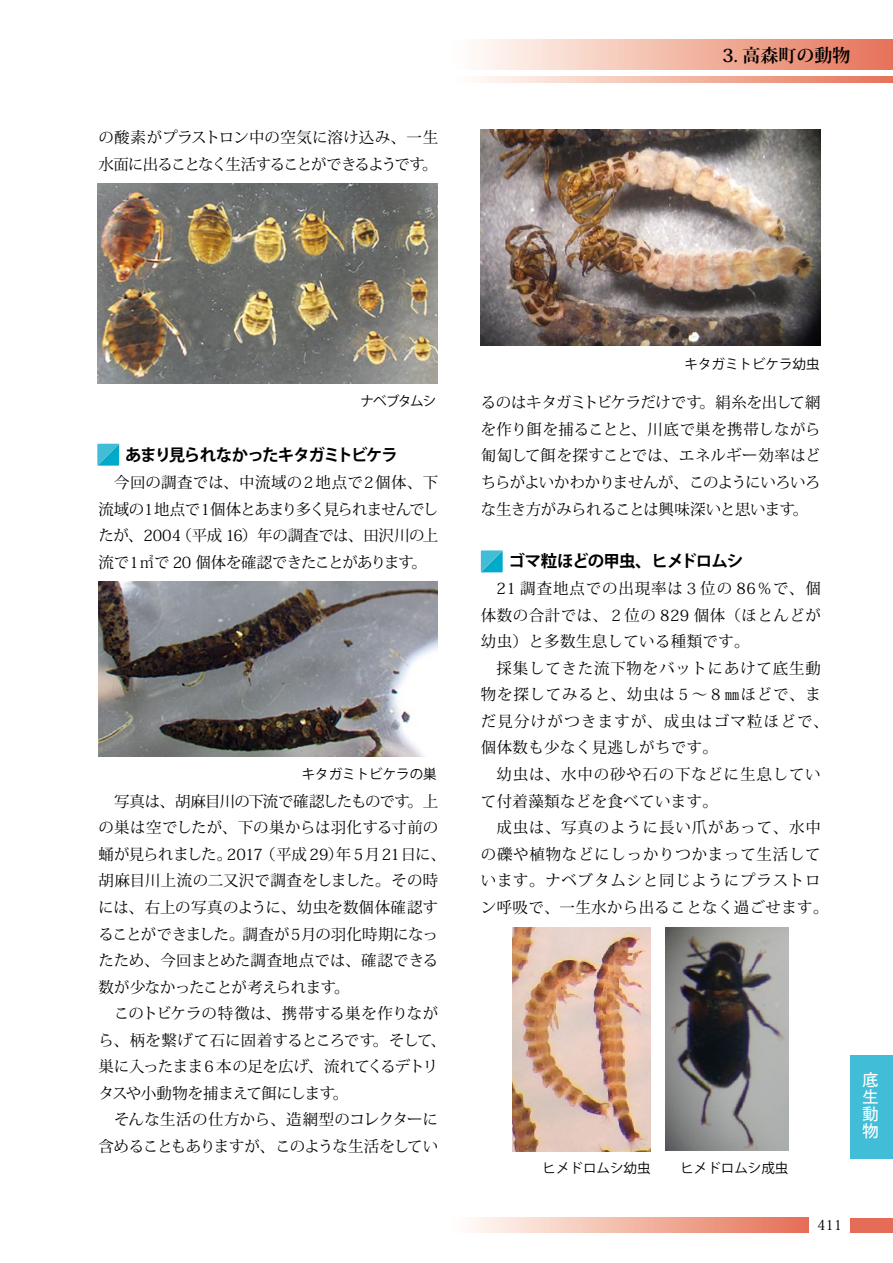
<style>
.page{position:relative;width:893px;height:1263px;background:#fff}
.page>*{position:absolute;margin:0;border:0;box-sizing:border-box;transform-origin:0 0}
.t1{font:700 18px "Koz Min Pr 6 N";color:#000}
.t2{font:17.25px/17.2px "MS Gothic";color:#fff;text-align:justify}
.t3{font:700 16.5px "Koz Go Pro";letter-spacing:-.065em;color:#000}
.t4{font:15.45px/26.5px "Koz Min Pr 6 N";letter-spacing:.015em;color:#000;text-align:justify}
.t5{font:15.45px/26.5px "Koz Min Pr 6 N";letter-spacing:-.01em;color:#000}
.t6{font:15.45px/26.5px "Koz Min Pr 6 N";letter-spacing:.05em;color:#000}
.t7{font:15.45px/26.5px "Koz Min Pr 6 N";letter-spacing:-.025em;color:#000}
.t8{font:15.45px/26.5px "Koz Min Pr 6 N";letter-spacing:-.035em;color:#000}
.t9{font:15.45px/26.5px "Koz Min Pr 6 N";letter-spacing:.055em;color:#000}
.t10{font:13.8px "Koz Min Pr 6 N";color:#000}
.t11{font:13.5px "Koz Go Pr 6 N";color:#000}
</style>
<div class="page">
<img style="left:97px;top:183px;width:340px;height:200px">
<img style="left:481px;top:130px;width:340px;height:216px">
<img style="left:98px;top:582px;width:340px;height:174px">
<img style="left:513px;top:927px;width:137px;height:224px">
<img style="left:666px;top:927px;width:122px;height:223px">
<svg style="left:476px;top:77px;width:417px;height:6px;background:#f2b6a5"></svg>
<div style="left:851px;top:1218px;width:42px;height:14px;background:#e56c56"></div>
<svg style="left:470px;top:1218px;width:339px;height:14px;background:#f1b4a3"></svg>
<div style="left:445px;top:40px;width:448px;height:30px;background:linear-gradient(to right,#fff,#e67458)"></div>
<div style="left:850px;top:1055px;width:43px;height:103px;background:#42bdd7"></div>
<svg style="left:97px;top:444px;width:22px;height:22px"></svg>
<svg style="left:481px;top:550px;width:22px;height:22px"></svg>
<p class="t8" style="left:98px;top:124px;width:341px">の酸素がプラストロン中の空気に溶け込み、一生水面に出ることなく生活することができるようです。</p>
<p class="t1" style="left:723px;top:45px;width:129px">3. 高森町の動物</p>
<p class="t11" style="left:360px;top:394px;width:77px">ナベブタムシ</p>
<p class="t3" style="left:125px;top:444px;width:274px">あまり見られなかったキタガミトビケラ</p>
<p class="t4" style="left:98px;top:469px;width:341px;text-indent:16px">今回の調査では、中流域の２地点で２個体、下流域の１地点で１個体とあまり多く見られませんでしたが、2004（平成 16）年の調査では、田沢川の上流で１㎡で 20 個体を確認できたことがあります。</p>
<p class="t11" style="left:302px;top:767px;width:136px">キタガミトビケラの巣</p>
<p class="t5" style="left:98px;top:788px;width:349px;text-indent:16px">写真は、胡麻目川の下流で確認したものです。上の巣は空でしたが、下の巣からは羽化する寸前の蛹が見られました。2017 （平成 29）年 5月21日に、胡麻目川上流の二又沢で調査をしました。その時には、右上の写真のように、幼虫を数個体確認することができました。調査が５月の羽化時期になったため、今回まとめた調査地点では、確認できる数が少なかったことが考えられます。</p>
<p class="t7" style="left:98px;top:1000px;width:349px;text-indent:16px">このトビケラの特徴は、携帯する巣を作りながら、柄を繋げて石に固着するところです。そして、巣に入ったまま６本の足を広げ、流れてくるデトリタスや小動物を捕まえて餌にします。</p>
<p class="t7" style="left:98px;top:1107px;width:341px;text-align:right">そんな生活の仕方から、造網型のコレクターに含めることもありますが、このような生活をしてい</p>
<p class="t11" style="left:684px;top:357px;width:137px">キタガミトビケラ幼虫</p>
<p class="t4" style="left:481px;top:390px;width:341px">るのはキタガミトビケラだけです。絹糸を出して網を作り餌を捕ることと、川底で巣を携帯しながら匍匐して餌を探すことでは、エネルギー効率はどちらがよいかわかりませんが、このようにいろいろな生き方がみられることは興味深いと思います。</p>
<p class="t3" style="left:509px;top:551px;width:236px">ゴマ粒ほどの甲虫、ヒメドロムシ</p>
<p class="t4" style="left:481px;top:576px;width:341px;text-indent:16px">21 調査地点での出現率は３位の 86％で、個体数の合計では、２位の 829 個体（ほとんどが幼虫）と多数生息している種類です。</p>
<p class="t6" style="left:481px;top:655px;width:349px;text-indent:16px">採集してきた流下物をバットにあけて底生動物を探してみると、幼虫は５～８㎜ほどで、まだ見分けがつきますが、成虫はゴマ粒ほどで、個体数も少なく見逃しがちです。</p>
<p class="t9" style="left:481px;top:761px;width:341px;text-indent:16px">幼虫は、水中の砂や石の下などに生息していて付着藻類などを食べています。</p>
<p class="t6" style="left:481px;top:814px;width:349px;text-align:center">成虫は、写真のように長い爪があって、水中<br>の礫や植物などにしっかりつかまって生活しています。ナベブタムシと同じようにプラストロン呼吸で、一生水から出ることなく過ごせます。</p>
<p class="t11" style="left:543px;top:1160px;width:109px">ヒメドロムシ幼虫</p>
<p class="t11" style="left:680px;top:1160px;width:110px">ヒメドロムシ成虫</p>
<p class="t2" style="left:862px;top:1071px;width:18px">底生動物</p>
<p class="t10" style="left:817px;top:1217px;width:27px">411</p>
</div>
